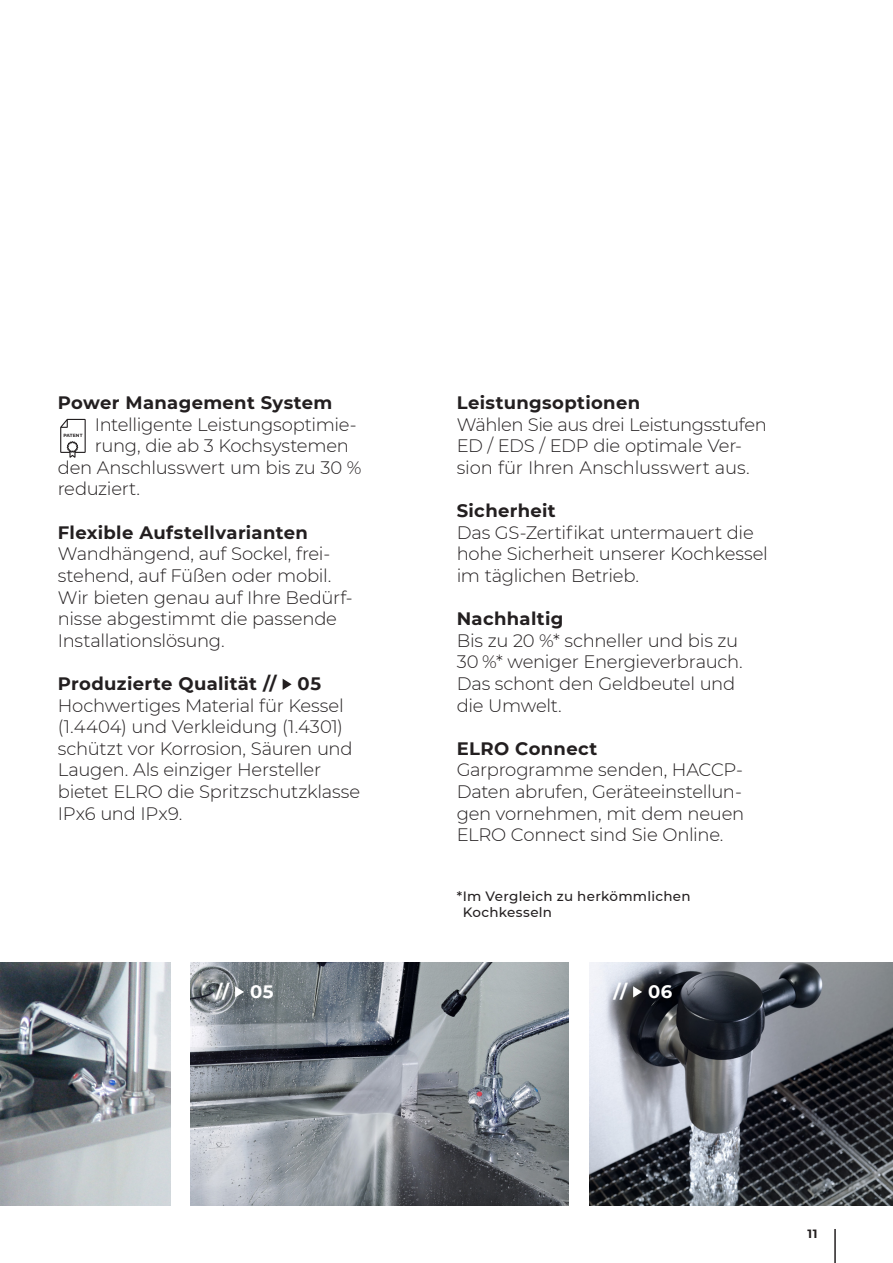
<style>
.page{position:relative;width:893px;height:1263px;background:#fff}
.page>*{position:absolute;margin:0;border:0;box-sizing:border-box;transform-origin:0 0}
.t1{font:300 18px/21.6px "Montserrat";letter-spacing:-.015em;color:#231f20}
.t2{font:700 18px "Montserrat";letter-spacing:.02em;color:#231f20}
.t3{font:700 18px "Montserrat";color:#fff}
.t4{font:500 13.5px/16.2px "Montserrat";letter-spacing:.02em;color:#231f20}
.t5{font:700 12px "Montserrat";color:#231f20}
.t6{font:700 4.5px "Montserrat";letter-spacing:.02em;color:#231f20}
</style>
<div class="page">
<hr style="left:834px;top:1229px;width:2px;height:34px;background:#231f20">
<svg style="left:283px;top:679px;width:9px;height:11px"></svg>
<img style="left:0;top:963px;width:170px;height:242px">
<img style="left:191px;top:963px;width:378px;height:242px">
<img style="left:590px;top:963px;width:303px;height:242px">
<svg style="left:60px;top:419px;width:26px;height:39px"></svg>
<svg style="left:235px;top:986px;width:9px;height:11px"></svg>
<svg style="left:633px;top:986px;width:9px;height:11px"></svg>
<p class="t2" style="left:58px;top:390px;width:276px">Power Management System</p>
<p class="t1" style="left:95px;top:413px;width:263px">Intelligente Leistungsoptimie-</p>
<p class="t1" style="left:95px;top:434px;width:256px">rung, die ab 3 Kochsystemen</p>
<p class="t1" style="left:58px;top:456px;width:305px">den Anschlusswert um bis zu 30 %</p>
<p class="t1" style="left:58px;top:478px;width:84px">reduziert.</p>
<p class="t2" style="left:58px;top:519px;width:252px">Flexible Aufstellvarianten</p>
<p class="t1" style="left:58px;top:542px;width:296px">Wandhängend, auf Sockel, frei&shy;stehend, auf Füßen oder mobil.<br>Wir bieten genau auf Ihre Bedürf&shy;nisse abgestimmt die passende<br>Installationslösung.</p>
<p class="t2" style="left:58px;top:670px;width:265px">Produzierte Qualität // 05</p>
<p class="t1" style="left:58px;top:694px;width:304px">Hochwertiges Material für Kessel (1.4404) und Verkleidung (1.4301) schützt vor Korrosion, Säuren und<br>Laugen. Als einziger Hersteller bietet ELRO die Spritzschutzklasse<br>IPx6 und IPx9.</p>
<p class="t6" style="left:63px;top:432px;width:21px">PATENT</p>
<p class="t2" style="left:457px;top:390px;width:185px">Leistungsoptionen</p>
<p class="t1" style="left:457px;top:413px;width:312px">Wählen Sie aus drei Leistungsstufen<br>ED / EDS / EDP die optimale Ver&shy;sion für Ihren Anschlusswert aus.</p>
<p class="t2" style="left:457px;top:498px;width:101px">Sicherheit</p>
<p class="t1" style="left:457px;top:521px;width:313px">Das GS-Zertifikat untermauert die hohe Sicherheit unserer Kochkessel im täglichen Betrieb.</p>
<p class="t2" style="left:457px;top:606px;width:108px">Nachhaltig</p>
<p class="t1" style="left:457px;top:629px;width:288px">Bis zu 20 %* schneller und bis zu<br>30 %* weniger Energieverbrauch.<br>Das schont den Geldbeutel und die Umwelt.</p>
<p class="t2" style="left:457px;top:735px;width:142px">ELRO Connect</p>
<p class="t1" style="left:457px;top:758px;width:289px">Garprogramme senden, HACCP-<br>Daten abrufen, Geräteeinstellun&shy;gen vornehmen, mit dem neuen<br>ELRO Connect sind Sie Online.</p>
<p class="t4" style="left:463px;top:887px;width:230px;text-indent:-6px">*Im Vergleich zu herkömmlichen<br>Kochkesseln</p>
<p class="t3" style="left:215px;top:978px;width:60px">// 05</p>
<p class="t3" style="left:613px;top:978px;width:60px">// 06</p>
<p class="t5" style="left:808px;top:1225px;width:11px">11</p>
</div>
